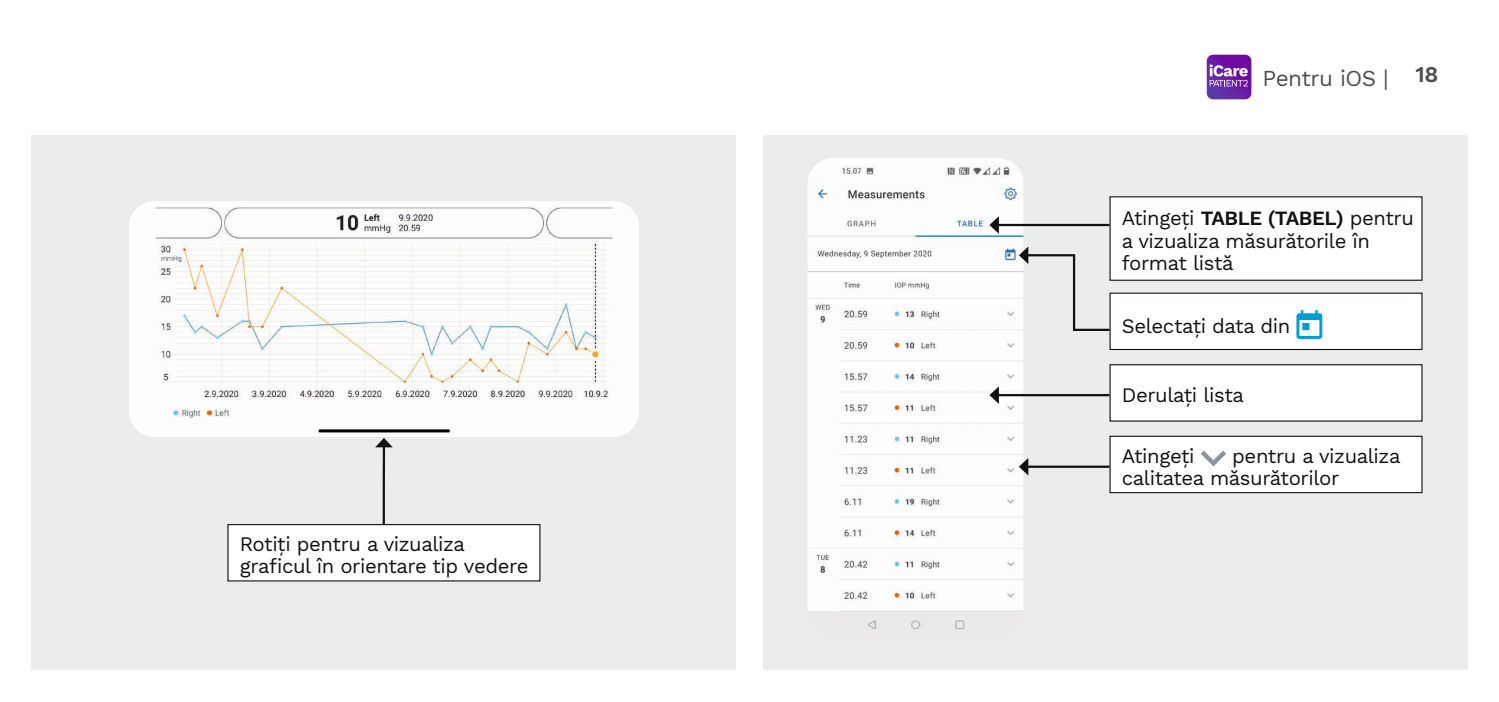
<style>
.page{position:relative;width:1499px;height:702px;background:#fff}
.page>*{position:absolute;margin:0;border:0;box-sizing:border-box;transform-origin:0 0}
.Otsikko_1{font:22.5px "Work Sans";letter-spacing:-.02em;color:#4d4f4e}
.t1{font:600 22.5px "Work Sans";color:#4d4f4e}
.information{font:20.25px/22.5px "Work Sans";letter-spacing:-.02em;color:#11110f}
.s1{font-weight:600}
</style>
<div class="page">
<div style="left:32px;top:136px;width:704px;height:534px;background:#ebecec"></div>
<div style="left:763px;top:136px;width:704px;height:534px;background:#ebecec"></div>
<img style="left:807px;top:158px;width:216px;height:474px">
<div style="left:1110px;top:197px;width:312px;height:83px;background:#fff"></div>
<div style="left:1109px;top:196px;width:313px;height:85px;border:1px solid #11110f"></div>
<div style="left:1110px;top:436px;width:312px;height:56px;background:#fff"></div>
<div style="left:1109px;top:435px;width:313px;height:58px;border:1px solid #11110f"></div>
<div style="left:1110px;top:365px;width:312px;height:56px;background:#fff"></div>
<div style="left:1109px;top:364px;width:313px;height:57px;border:1px solid #11110f"></div>
<div style="left:1110px;top:293px;width:312px;height:56px;background:#fff"></div>
<div style="left:1109px;top:292px;width:313px;height:58px;border:1px solid #11110f"></div>
<div style="left:228px;top:524px;width:312px;height:57px;background:#fff"></div>
<div style="left:227px;top:524px;width:313px;height:57px;border:1px solid #11110f"></div>
<svg style="left:1201px;top:450px;width:25px;height:16px"></svg>
<svg style="left:1296px;top:310px;width:26px;height:29px"></svg>
<hr style="left:998px;top:224px;width:111px;height:2px;background:#11110f">
<svg style="left:989px;top:216px;width:10px;height:18px"></svg>
<hr style="left:1027px;top:465px;width:82px;height:3px;background:#11110f">
<svg style="left:1019px;top:458px;width:9px;height:17px"></svg>
<hr style="left:998px;top:394px;width:111px;height:2px;background:#11110f">
<svg style="left:989px;top:386px;width:10px;height:18px"></svg>
<svg style="left:1019px;top:246px;width:93px;height:86px"></svg>
<svg style="left:375px;top:438px;width:18px;height:88px"></svg>
<img style="left:129px;top:201px;width:510px;height:236px">
<svg style="left:1207px;top:55px;width:44px;height:44px;background:#8241b3"></svg>
<p class="information" style="left:240px;top:533px;width:290px">Rotiți pentru a vizualiza graficul în orientare tip vedere</p>
<p class="Otsikko_1" style="left:1262px;top:65px;width:127px">Pentru iOS |</p>
<p class="t1" style="left:1415px;top:57px;width:24px">18</p>
<p class="information" style="left:1122px;top:208px;width:294px">Atingeți <span class="s1">TABLE (TABEL)</span> pentru a vizualiza măsurătorile în format listă</p>
<p class="information" style="left:1122px;top:315px;width:170px">Selectați data din</p>
<p class="information" style="left:1122px;top:385px;width:124px">Derulați lista</p>
<p class="information" style="left:1122px;top:445px;width:280px;text-indent:110px">pentru a vizualiza calitatea măsurătorilor</p>
<p class="information" style="left:1122px;top:445px;width:74px">Atingeți</p>
</div>
